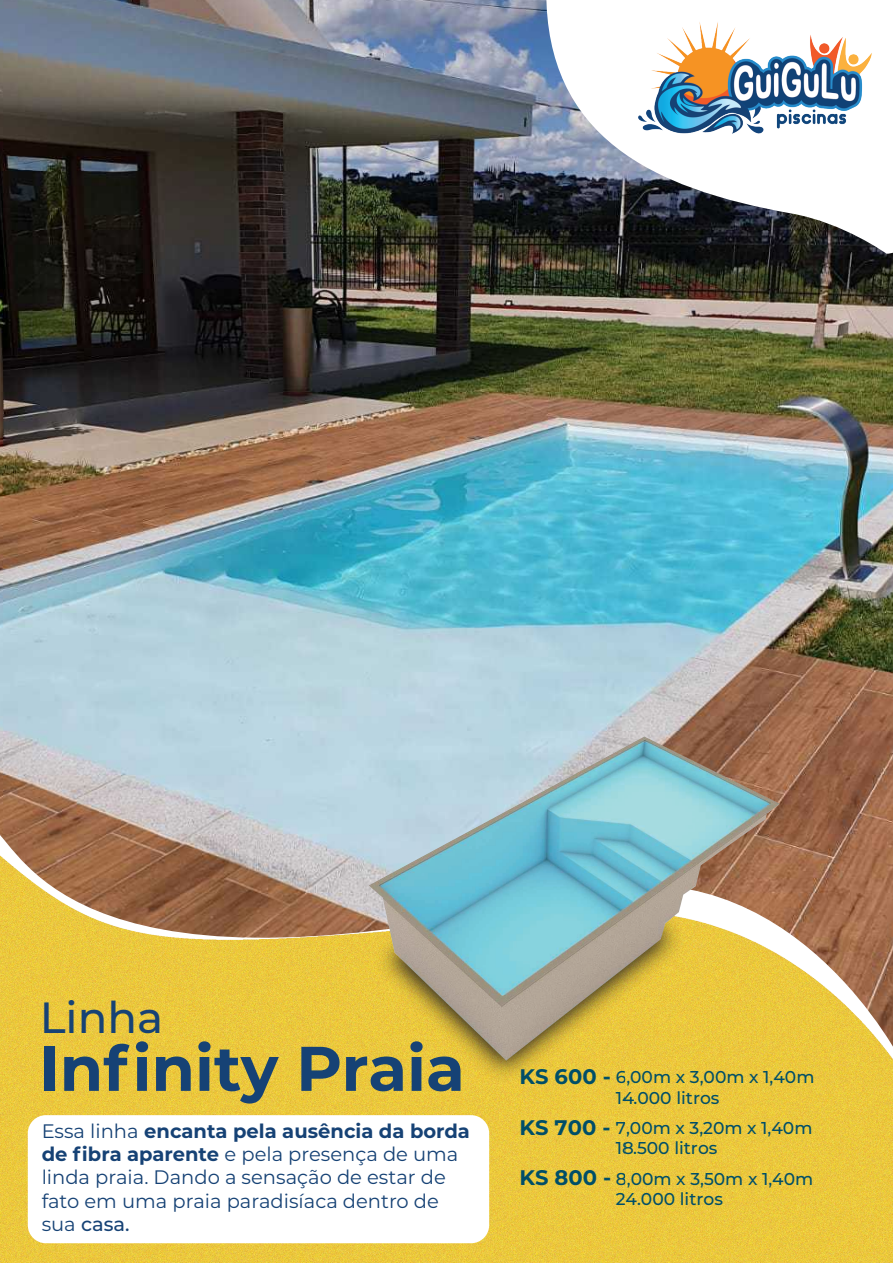
<style>
.page{position:relative;width:893px;height:1263px;background:#fff}
.page>*{position:absolute;margin:0;border:0;box-sizing:border-box;transform-origin:0 0}
.t1{font:700 62.85px "Montserrat";color:#164275}
.t2{font:500 43.65px "Montserrat";color:#164275}
.t3{font:19.5px/23.4px "Montserrat";color:#164275}
.t4{font:500 17.1px/20.5px "Montserrat";color:#004e68;text-align:center}
.s1{font-weight:700}
.s2{font-weight:500}
.s3{font-weight:700;font-size:21.15px}
</style>
<div class="page">
<img style="left:0;top:0;width:893px;height:796px">
<img style="left:0;top:796px;width:893px;height:467px">
<svg style="left:546px;top:0;width:347px;height:254px"></svg>
<img style="left:629px;top:6px;width:252px;height:150px">
<div style="left:28px;top:1115px;width:461px;height:128px;background:#fff;border-radius:18px"></div>
<img style="left:337px;top:802px;width:385px;height:317px">
<img style="left:368px;top:736px;width:412px;height:324px">
<h2 class="t2" style="left:40px;top:987px;width:125px">Linha</h2>
<h1 class="t1" style="left:39px;top:1023px;width:427px">Infinity Praia</h1>
<p class="t3" style="left:42px;top:1118px;width:430px">Essa linha <span class="s1">encanta pela ausência da borda de fibra aparente</span> e pela presença de uma linda praia. Dando a sensação de estar de fato em uma praia paradisíaca dentro de sua <span class="s2">casa.</span></p>
<p class="t4" style="left:520px;top:1066px;width:296px"><span class="s3">KS 600 -</span> 6,00m x 3,00m x 1,40m<br>14.000 litros</p>
<p class="t4" style="left:520px;top:1117px;width:294px"><span class="s3">KS 700 -</span> 7,00m x 3,20m x 1,40m<br>18.500 litros</p>
<p class="t4" style="left:520px;top:1167px;width:295px"><span class="s3">KS 800 -</span> 8,00m x 3,50m x 1,40m<br>24.000 litros</p>
</div>
